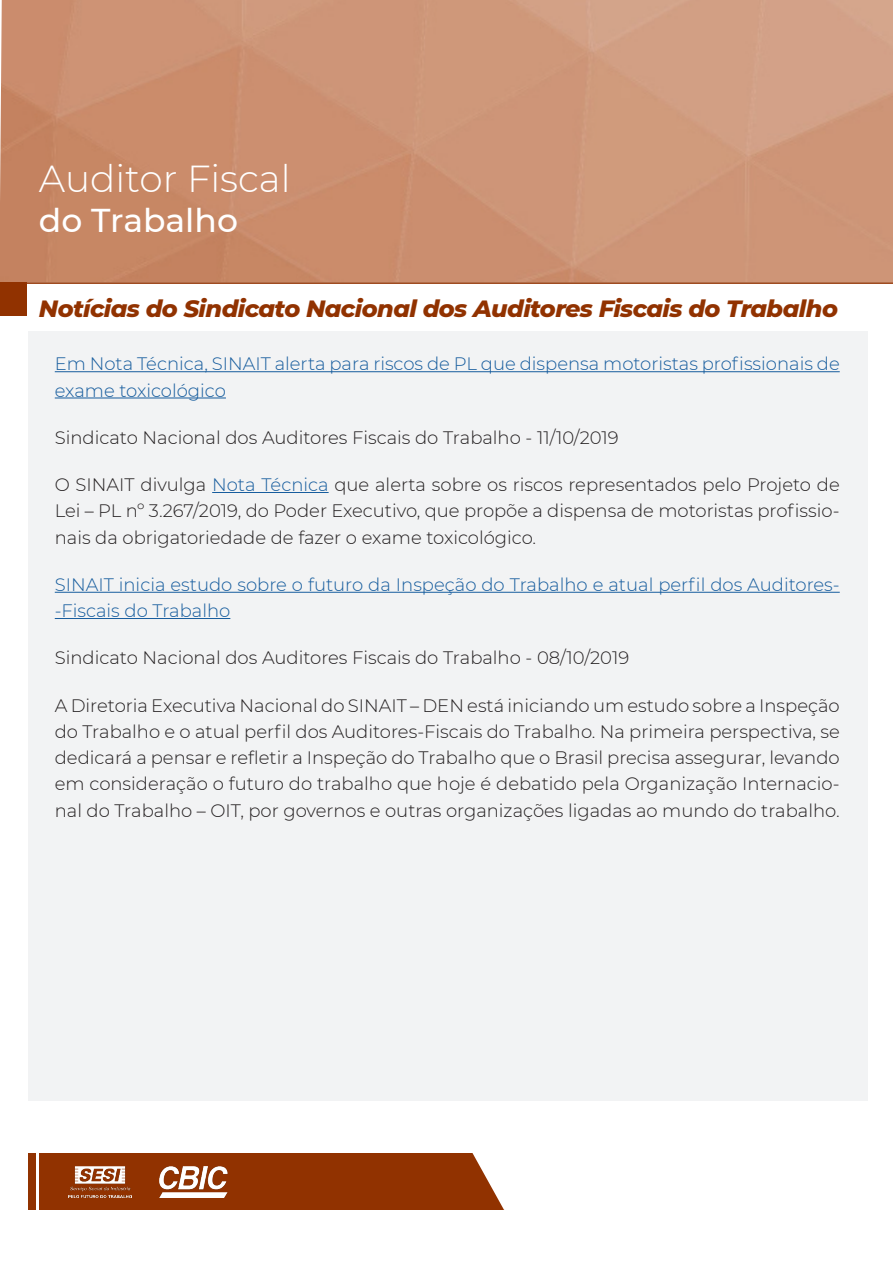
<style>
.page{position:relative;width:893px;height:1263px;background:#fff}
.page>*{position:absolute;margin:0;border:0;box-sizing:border-box;transform-origin:0 0}
.t1{font:300 37.5px "Montserrat";color:#fff}
.t2{font:500 33px "Montserrat";color:#fff}
.t3{font:italic 800 24px "Montserrat";letter-spacing:-.025em;color:#913200}
.t4{font:300 18px/26.2px "Montserrat";color:#231f20;text-align:justify}
.t5{font:300 18px/26.2px "Montserrat";color:#175d9e}
.s1{color:#175d9e}
</style>
<div class="page">
<div style="left:29px;top:332px;width:839px;height:769px;background:#f2f3f4"></div>
<hr style="left:55px;top:371px;width:785px;height:1px;background:#175d9e">
<hr style="left:55px;top:397px;width:171px;height:1px;background:#175d9e">
<hr style="left:212px;top:492px;width:117px;height:1px;background:#175d9e">
<hr style="left:55px;top:592px;width:785px;height:1px;background:#175d9e">
<hr style="left:55px;top:618px;width:175px;height:1px;background:#175d9e">
<div style="left:29px;top:1153px;width:476px;height:57px;background:#913200"></div>
<svg style="left:472px;top:1153px;width:33px;height:57px"></svg>
<hr style="left:36px;top:1149px;width:3px;height:64px;background:#fff">
<img style="left:159px;top:1167px;width:69px;height:30px">
<img style="left:0;top:0;width:893px;height:282px">
<div style="left:0;top:282px;width:26px;height:34px;background:#913200"></div>
<hr style="left:2px;top:282px;width:891px;height:2px;background:#913200">
<img style="left:69px;top:1167px;width:63px;height:30px">
<p class="t1" style="left:39px;top:154px;width:253px">Auditor Fiscal</p>
<p class="t2" style="left:39px;top:197px;width:201px">do Trabalho</p>
<p class="t3" style="left:39px;top:291px;width:800px">Notícias do Sindicato Nacional dos Auditores Fiscais do Trabalho</p>
<p class="t5" style="left:55px;top:350px;width:786px">Em Nota Técnica, SINAIT alerta para riscos de PL que dispensa motoristas profissionais de exame toxicológico</p>
<p class="t4" style="left:55px;top:424px;width:565px">Sindicato Nacional dos Auditores Fiscais do Trabalho - 11/10/2019</p>
<p class="t4" style="left:55px;top:471px;width:786px">O SINAIT divulga <span class="s1">Nota Técnica</span> que alerta sobre os riscos representados pelo Projeto de Lei – PL nº 3.267/2019, do Poder Executivo, que propõe a dispensa de motoristas profissio&shy;nais da obrigatoriedade de fazer o exame toxicológico.</p>
<p class="t5" style="left:55px;top:571px;width:786px">SINAIT inicia estudo sobre o futuro da Inspeção do Trabalho e atual perfil dos Auditores--Fiscais do Trabalho</p>
<p class="t4" style="left:55px;top:644px;width:576px">Sindicato Nacional dos Auditores Fiscais do Trabalho - 08/10/2019</p>
<p class="t4" style="left:55px;top:692px;width:786px">A Diretoria Executiva Nacional do SINAIT – DEN está iniciando um estudo sobre a Inspeção do Trabalho e o atual perfil dos Auditores-Fiscais do Trabalho. Na primeira perspectiva, se dedicará a pensar e refletir a Inspeção do Trabalho que o Brasil precisa assegurar, levando em consideração o futuro do trabalho que hoje é debatido pela Organização Internacio&shy;nal do Trabalho – OIT, por governos e outras organizações ligadas ao mundo do trabalho.</p>
</div>
